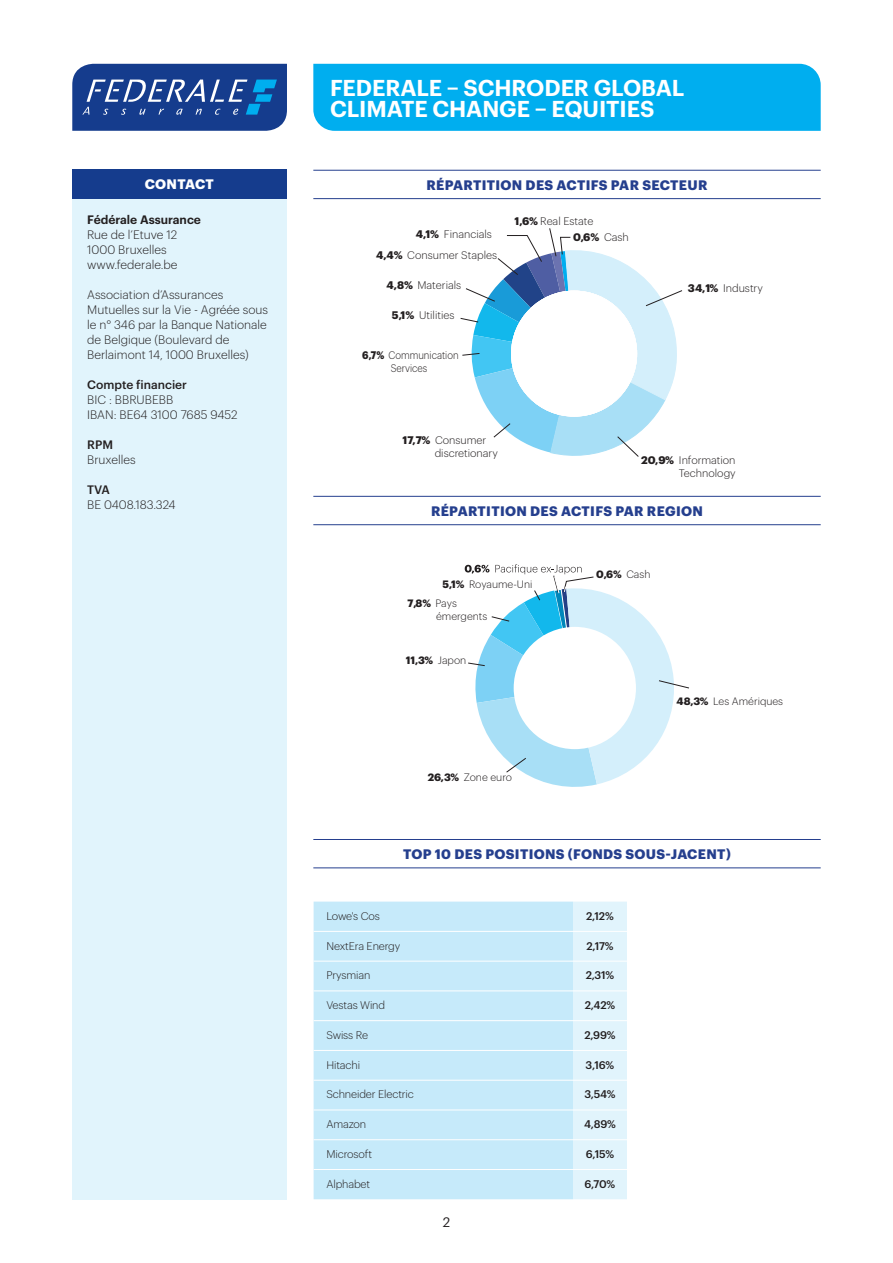
<style>
.page{position:relative;width:893px;height:1263px;background:#fff}
.page>*{position:absolute;margin:0;border:0;box-sizing:border-box;transform-origin:0 0}
.t1{font:600 22.5px/21px "Graphik";letter-spacing:-.005em;color:#fff}
.t2{font:700 13.5px "Graphik";letter-spacing:.025em;color:#253f8e}
.t3{font:700 13.5px "Graphik";letter-spacing:.02em;color:#fff}
.t4{font:13.5px "Graphik";color:#231f20}
.t5{font:300 12px/15px "Graphik";color:#231f20}
.t6{font:500 12px "Graphik";color:#231f20}
.t7{font:600 12px "Graphik";color:#231f20}
.t8{font:300 10.8px/12.9px "Graphik";color:#231f20}
.t9{font:500 10.8px "Graphik";letter-spacing:-.015em;color:#231f20}
.t10{font:300 10.8px/12.9px "Graphik";color:#231f20;text-align:center;scale:.89 1}
.t11{font:700 10.8px "Graphik";color:#231f20}
.t12{font:300 10.5px/12.6px "Graphik";color:#231f20}
.t13{font:700 10.5px "Graphik";color:#231f20}
.s1{font-weight:700}
.s2{font-weight:300}
</style>
<div class="page">
<svg style="left:465px;top:564px;width:224px;height:223px"></svg>
<svg style="left:460px;top:228px;width:223px;height:229px"></svg>
<div style="left:72px;top:199px;width:215px;height:1000px;background:#e1f4fc"></div>
<svg style="left:72px;top:64px;width:215px;height:67px;background:#2a529a"></svg>
<hr style="left:313px;top:170px;width:508px;height:1px;background:#253f8e">
<hr style="left:313px;top:198px;width:508px;height:1px;background:#253f8e">
<hr style="left:313px;top:496px;width:508px;height:1px;background:#253f8e">
<hr style="left:313px;top:524px;width:508px;height:1px;background:#253f8e">
<div style="left:313px;top:64px;width:508px;height:67px;background:#00aeef"></div>
<div style="left:72px;top:169px;width:215px;height:30px;background:#153c8d"></div>
<hr style="left:313px;top:839px;width:508px;height:1px;background:#253f8e">
<hr style="left:313px;top:867px;width:508px;height:1px;background:#253f8e">
<div style="left:314px;top:901px;width:259px;height:298px;background:#c6eafa"></div>
<div style="left:573px;top:901px;width:54px;height:298px;background:#e1f4fc"></div>
<hr style="left:314px;top:931px;width:259px;height:1px;background:#fff">
<hr style="left:573px;top:931px;width:54px;height:1px;background:#fff">
<hr style="left:314px;top:961px;width:259px;height:1px;background:#fff">
<hr style="left:573px;top:961px;width:54px;height:1px;background:#fff">
<hr style="left:314px;top:991px;width:259px;height:1px;background:#fff">
<hr style="left:573px;top:991px;width:54px;height:1px;background:#fff">
<hr style="left:314px;top:1020px;width:259px;height:1px;background:#fff">
<hr style="left:573px;top:1020px;width:54px;height:1px;background:#fff">
<hr style="left:314px;top:1050px;width:259px;height:1px;background:#fff">
<hr style="left:573px;top:1050px;width:54px;height:1px;background:#fff">
<hr style="left:314px;top:1080px;width:259px;height:1px;background:#fff">
<hr style="left:573px;top:1080px;width:54px;height:1px;background:#fff">
<hr style="left:314px;top:1110px;width:259px;height:1px;background:#fff">
<hr style="left:573px;top:1110px;width:54px;height:1px;background:#fff">
<hr style="left:314px;top:1139px;width:259px;height:1px;background:#fff">
<hr style="left:573px;top:1139px;width:54px;height:1px;background:#fff">
<hr style="left:314px;top:1169px;width:259px;height:1px;background:#fff">
<hr style="left:573px;top:1169px;width:54px;height:1px;background:#fff">
<p class="t3" style="left:145px;top:174px;width:71px">CONTACT</p>
<p class="t7" style="left:87px;top:210px;width:115px">Fédérale Assurance</p>
<p class="t5" style="left:87px;top:226px;width:92px">Rue de l’Etuve 12</p>
<p class="t5" style="left:87px;top:241px;width:81px">1000 Bruxelles</p>
<p class="t5" style="left:87px;top:256px;width:92px">www.federale.be</p>
<p class="t5" style="left:87px;top:286px;width:182px">Association d’Assurances<br>Mutuelles sur la Vie - Agréée sous le n° 346 par la Banque Nationale de Belgique (Boulevard de<br>Berlaimont 14, 1000 Bruxelles)</p>
<p class="t6" style="left:87px;top:375px;width:101px">Compte financier</p>
<p class="t5" style="left:87px;top:391px;width:88px">BIC : BBRUBEBB</p>
<p class="t5" style="left:87px;top:406px;width:152px">IBAN: BE64 3100 7685 9452</p>
<p class="t6" style="left:87px;top:435px;width:27px">RPM</p>
<p class="t5" style="left:87px;top:451px;width:50px">Bruxelles</p>
<p class="t6" style="left:87px;top:480px;width:24px">TVA</p>
<p class="t5" style="left:87px;top:496px;width:90px">BE 0408.183.324</p>
<p class="t1" style="left:330px;top:75px;width:356px">FEDERALE – SCHRODER GLOBAL<br>CLIMATE CHANGE – EQUITIES</p>
<p class="t2" style="left:426px;top:174px;width:283px">RÉPARTITION DES ACTIFS PAR SECTEUR</p>
<p class="t8" style="left:376px;top:223px;width:122px;line-height:20.7px;text-indent:40px"><span class="s1">4,1%</span> Financials<br><span class="s1">4,4%</span> Consumer Staples</p>
<p class="t8" style="left:386px;top:278px;width:76px"><span class="s1">4,8%</span> Materials</p>
<p class="t8" style="left:392px;top:308px;width:64px"><span class="s1">5,1%</span> Utilities</p>
<p class="t10" style="left:362px;top:347px;width:110px"><span class="s1">6,7%</span> Communication<br>Services</p>
<p class="t8" style="left:514px;top:214px;width:80px"><span class="s1">1,6%</span> Real Estate</p>
<p class="t11" style="left:573px;top:229px;width:57px">0,6% <span class="s2">Cash</span></p>
<p class="t8" style="left:688px;top:281px;width:76px"><span class="s1">34,1%</span> Industry</p>
<p class="t8" style="left:435px;top:432px;width:65px;text-indent:-32px"><span class="s1">17,7%</span> Consumer discretionary</p>
<p class="t8" style="left:641px;top:453px;width:96px;text-align:right"><span class="s1">20,9%</span> Information<br>Technology</p>
<p class="t2" style="left:431px;top:500px;width:273px">RÉPARTITION DES ACTIFS PAR REGION</p>
<p class="t12" style="left:442px;top:577px;width:91px"><span class="s1">5,1%</span> Royaume-Uni</p>
<p class="t12" style="left:436px;top:596px;width:53px;text-indent:-28px"><span class="s1">7,8%</span> Pays émergents</p>
<p class="t13" style="left:406px;top:652px;width:62px">11,3% <span class="s2">Japon</span></p>
<p class="t12" style="left:428px;top:770px;width:86px"><span class="s1">26,3%</span> Zone euro</p>
<p class="t13" style="left:596px;top:566px;width:56px">0,6% <span class="s2">Cash</span></p>
<p class="t12" style="left:677px;top:694px;width:108px"><span class="s1">48,3%</span> Les Amériques</p>
<p class="t2" style="left:403px;top:844px;width:329px">TOP 10 DES POSITIONS (FONDS SOUS-JACENT)</p>
<p class="t8" style="left:326px;top:909px;width:55px">Lowe's Cos</p>
<p class="t9" style="left:586px;top:908px;width:29px">2,12%</p>
<p class="t8" style="left:326px;top:938px;width:75px">NextEra Energy</p>
<p class="t9" style="left:586px;top:937px;width:29px">2,17%</p>
<p class="t8" style="left:326px;top:968px;width:46px">Prysmian</p>
<p class="t9" style="left:586px;top:967px;width:30px">2,31%</p>
<p class="t8" style="left:326px;top:998px;width:60px">Vestas Wind</p>
<p class="t9" style="left:585px;top:997px;width:32px">2,42%</p>
<p class="t8" style="left:326px;top:1028px;width:43px">Swiss Re</p>
<p class="t9" style="left:584px;top:1027px;width:33px">2,99%</p>
<p class="t8" style="left:326px;top:1057px;width:35px">Hitachi</p>
<p class="t9" style="left:586px;top:1056px;width:30px">3,16%</p>
<p class="t8" style="left:326px;top:1087px;width:89px">Schneider Electric</p>
<p class="t9" style="left:584px;top:1086px;width:33px">3,54%</p>
<p class="t8" style="left:326px;top:1117px;width:41px">Amazon</p>
<p class="t9" style="left:584px;top:1116px;width:33px">4,89%</p>
<p class="t8" style="left:326px;top:1147px;width:47px">Microsoft</p>
<p class="t9" style="left:586px;top:1146px;width:30px">6,15%</p>
<p class="t8" style="left:326px;top:1176px;width:45px">Alphabet</p>
<p class="t9" style="left:585px;top:1176px;width:32px">6,70%</p>
<p class="t4" style="left:443px;top:1212px;width:9px">2</p>
</div>
